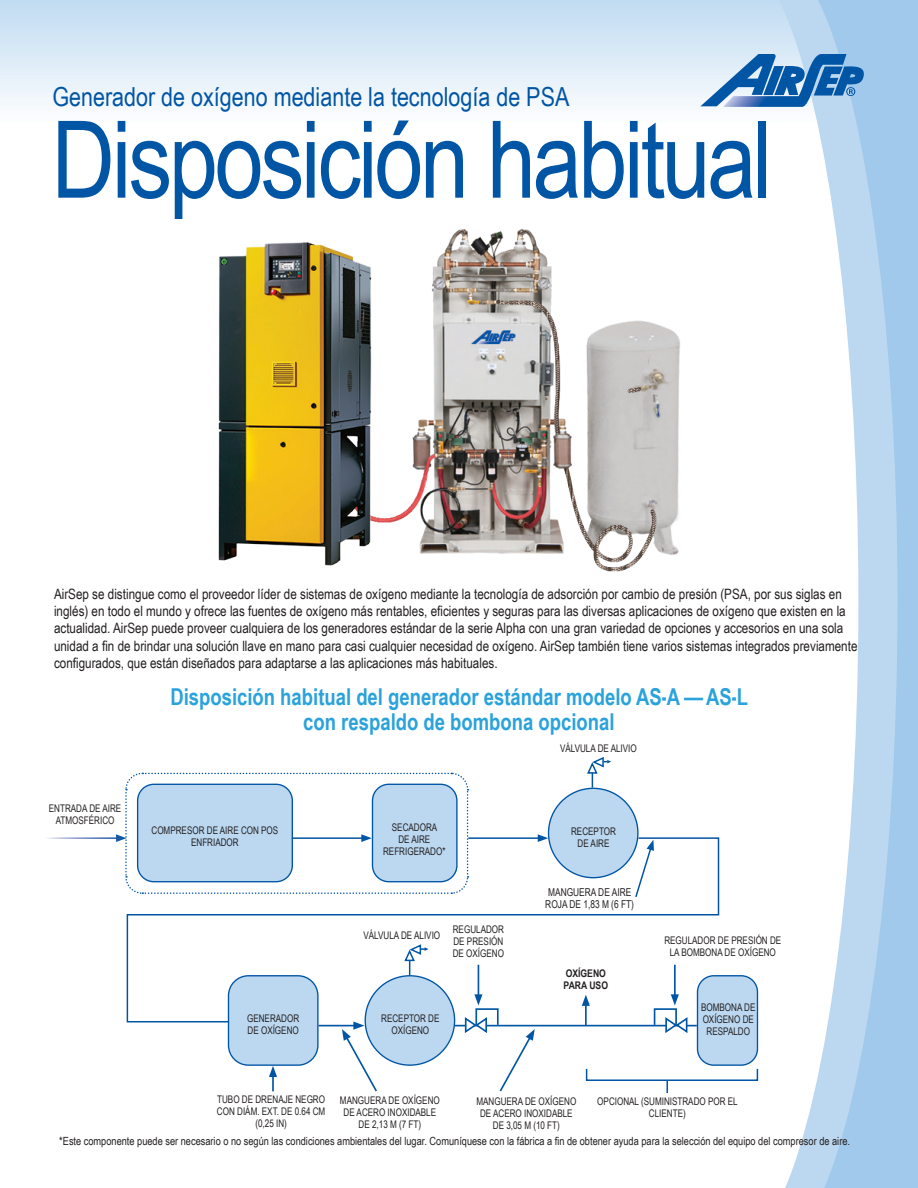
<style>
.page{position:relative;width:918px;height:1188px;background:#fff}
.page>*{position:absolute;margin:0;border:0;box-sizing:border-box;transform-origin:0 0}
.t1{font:107.25px "Arial Narrow";letter-spacing:-.03em;color:#0155a5}
.t2{font:26.25px "Arial Narrow";color:#0155a5}
.Large_Subhead{font:700 23.25px/24.8px "Arial Narrow";color:#2aa2db;text-align:center}
.Paragraphs{font:14.25px/17.2px "Arial Narrow";color:#231f20}
.t3{font:11.25px "Arial Narrow";color:#231f20}
.t4{font:10.8px/12px "Arial Narrow";color:#231f20;scale:.94 1}
.t5{font:10.5px/12px "Arial Narrow";color:#231f20;text-align:center;scale:.94 1}
.t6{font:700 10.5px/12px "Arial Narrow";color:#231f20}
</style>
<div class="page">
<div style="left:0;top:0;width:918px;height:125px;background:linear-gradient(to bottom,#c0dbf1,#fefefe)"></div>
<svg style="left:770px;top:0;width:40px;height:1188px"></svg>
<svg style="left:810px;top:0;width:108px;height:1188px"></svg>
<svg style="left:700px;top:54px;width:164px;height:53px"></svg>
<img style="left:218px;top:229px;width:462px;height:343px">
<svg style="left:538px;top:834px;width:10px;height:3px"></svg>
<svg style="left:126px;top:837px;width:594px;height:186px"></svg>
<hr style="left:454px;top:1025px;width:243px;height:1px;background:#0155a5">
<div style="left:549px;top:788px;width:89px;height:90px;background:#bbd8f0;border-radius:50%"></div>
<div style="left:229px;top:976px;width:89px;height:89px;background:#bbd8f0;border-radius:20px"></div>
<div style="left:228px;top:975px;width:91px;height:91px;border:1px solid #0155a5;border-radius:20px"></div>
<div style="left:365px;top:976px;width:90px;height:89px;background:#bbd8f0;border-radius:50%"></div>
<svg style="left:499px;top:1029px;width:36px;height:63px"></svg>
<svg style="left:634px;top:840px;width:20px;height:59px"></svg>
<svg style="left:116px;top:772px;width:353px;height:123px"></svg>
<hr style="left:319px;top:1025px;width:37px;height:1px;background:#0155a5">
<svg style="left:342px;top:1022px;width:37px;height:70px"></svg>
<hr style="left:585px;top:1003px;width:2px;height:22px;background:#0155a5">
<svg style="left:582px;top:995px;width:8px;height:11px"></svg>
<svg style="left:269px;top:1066px;width:8px;height:25px"></svg>
<hr style="left:674px;top:965px;width:2px;height:32px;background:#0155a5">
<svg style="left:671px;top:994px;width:8px;height:12px"></svg>
<hr style="left:478px;top:965px;width:1px;height:32px;background:#0155a5">
<svg style="left:474px;top:994px;width:9px;height:12px"></svg>
<div style="left:698px;top:976px;width:59px;height:89px;background:#bbd8f0;border-radius:16px"></div>
<div style="left:697px;top:975px;width:61px;height:91px;border:1px solid #0155a5;border-radius:16px"></div>
<svg style="left:464px;top:1016px;width:24px;height:17px"></svg>
<div style="left:475px;top:1008px;width:24px;height:18px;border:2px solid #0155a5"></div>
<svg style="left:665px;top:1016px;width:23px;height:17px"></svg>
<div style="left:654px;top:1008px;width:23px;height:18px;border:2px solid #0155a5"></div>
<svg style="left:403px;top:943px;width:25px;height:32px"></svg>
<svg style="left:587px;top:757px;width:24px;height:31px"></svg>
<div style="left:586px;top:1068px;width:172px;height:13px;border:2px solid #0155a5"></div>
<svg style="left:666px;top:1081px;width:2px;height:12px"></svg>
<p class="t2" style="left:52px;top:77px;width:519px">Generador de oxígeno mediante la tecnología de PSA</p>
<p class="t1" style="left:52px;top:81px;width:722px">Disposición habitual</p>
<p class="Paragraphs" style="left:54px;top:585px;width:805px">AirSep se distingue como el proveedor líder de sistemas de oxígeno mediante la tecnología de adsorción por cambio de presión (PSA, por sus siglas en inglés) en todo el mundo y ofrece las fuentes de oxígeno más rentables, eficientes y seguras para las diversas aplicaciones de oxígeno que existen en la actualidad. AirSep puede proveer cualquiera de los generadores estándar de la serie Alpha con una gran variedad de opciones y accesorios en una sola unidad a fin de brindar una solución llave en mano para casi cualquier necesidad de oxígeno. AirSep también tiene varios sistemas integrados previamente configurados, que están diseñados para adaptarse a las aplicaciones más habituales.</p>
<p class="Large_Subhead" style="left:170px;top:684px;width:579px">Disposición habitual del generador estándar modelo AS-A — AS-L con respaldo de bombona opcional</p>
<p class="t5" style="left:49px;top:802px;width:79px">ENTRADA DE AIRE<br>ATMOSFÉRICO</p>
<p class="t5" style="left:560px;top:742px;width:83px">VÁLVULA DE ALIVIO</p>
<p class="t5" style="left:152px;top:824px;width:136px">COMPRESOR DE AIRE CON POS<br>ENFRIADOR</p>
<p class="t5" style="left:247px;top:1012px;width:57px;text-align:left">GENERADOR<br>DE OXÍGENO</p>
<p class="t5" style="left:383px;top:821px;width:68px">SECADORA<br>DE AIRE<br>REFRIGERADO*</p>
<p class="t5" style="left:571px;top:825px;width:49px">RECEPTOR<br>DE AIRE</p>
<p class="t5" style="left:363px;top:929px;width:83px">VÁLVULA DE ALIVIO</p>
<p class="t5" style="left:453px;top:923px;width:56px;text-align:justify">REGULADOR DE PRESIÓN DE OXÍGENO</p>
<p class="t4" style="left:545px;top:886px;width:96px">MANGUERA DE AIRE<br>ROJA DE 1,83 M (6 FT)</p>
<p class="t6" style="left:564px;top:967px;width:46px">OXÍGENO<br>PARA USO</p>
<p class="t5" style="left:664px;top:934px;width:126px">REGULADOR DE PRESIÓN DE<br>LA BOMBONA DE OXÍGENO</p>
<p class="t5" style="left:381px;top:1012px;width:64px">RECEPTOR DE<br>OXÍGENO</p>
<p class="t5" style="left:701px;top:1001px;width:59px">BOMBONA DE<br>OXÍGENO DE<br>RESPALDO</p>
<p class="t5" style="left:217px;top:1093px;width:117px">TUBO DE DRENAJE NEGRO<br>CON DIÁM. EXT. DE 0.64 CM (0,25 IN)</p>
<p class="t5" style="left:340px;top:1094px;width:108px">MANGUERA DE OXÍGENO<br>DE ACERO INOXIDABLE<br>DE 2,13 M (7 FT)</p>
<p class="t5" style="left:476px;top:1095px;width:108px">MANGUERA DE OXÍGENO<br>DE ACERO INOXIDABLE<br>DE 3,05 M (10 FT)</p>
<p class="t5" style="left:597px;top:1095px;width:151px">OPCIONAL (SUMINISTRADO POR EL<br>CLIENTE)</p>
<p class="t3" style="left:59px;top:1133px;width:792px">*Este componente puede ser necesario o no según las condiciones ambientales del lugar. Comuníquese con la fábrica a fin de obtener ayuda para la selección del equipo del compresor de aire.</p>
</div>
